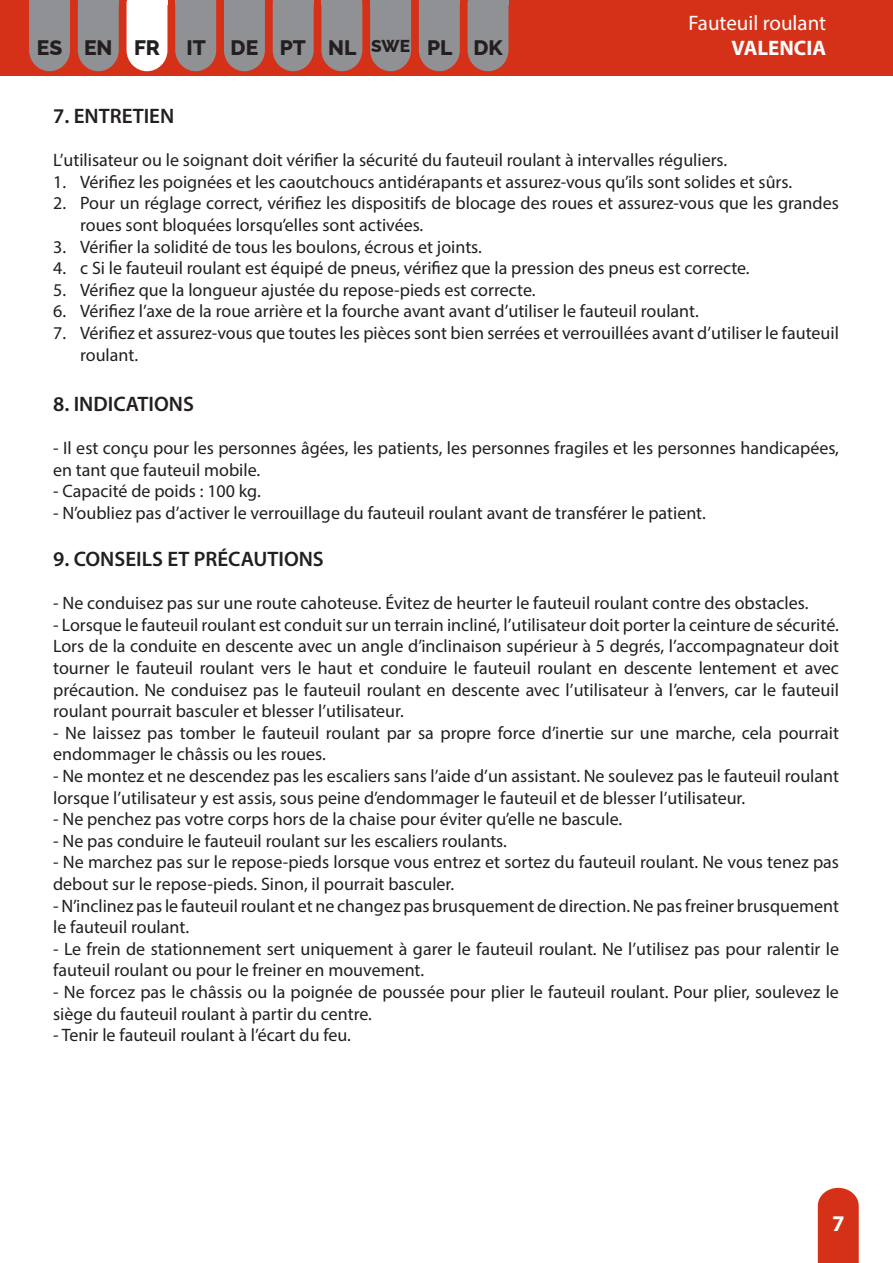
<style>
.page{position:relative;width:893px;height:1263px;background:#fff}
.page>*{position:absolute;margin:0;border:0;box-sizing:border-box;transform-origin:0 0}
.t1{font:700 22.5px "Myriad Pro";color:#fff}
.t2{font:600 21px "Myriad Pro";color:#231f20}
.t3{font:100 21px "Raleway";color:#231f20}
.t4{font:21px "Myriad Pro";color:#fff}
.t5{font:700 21px "Myriad Pro";color:#fff}
.t6{font:18px/21.6px "Myriad Pro";color:#231f20}
.s1{font-size:17.25px}
</style>
<div class="page">
<div style="left:0;top:0;width:893px;height:75px;background:#d53118"></div>
<svg style="left:29px;top:0;width:41px;height:71px;background:#938a8c"></svg>
<svg style="left:127px;top:4px;width:40px;height:67px;background:#fcf2f1"></svg>
<hr style="left:127px;top:0;width:40px;height:4px;background:#fff">
<svg style="left:78px;top:4px;width:41px;height:67px;background:#938a8b"></svg>
<hr style="left:78px;top:0;width:41px;height:4px;background:#8f9194">
<svg style="left:321px;top:4px;width:41px;height:67px;background:#94898a"></svg>
<hr style="left:321px;top:0;width:41px;height:4px;background:#8f9194">
<div style="left:468px;top:4px;width:40px;height:67px;background:#8f9194"></div>
<hr style="left:468px;top:0;width:40px;height:4px;background:#8f9194">
<svg style="left:273px;top:4px;width:41px;height:67px;background:#948a8b"></svg>
<hr style="left:273px;top:0;width:41px;height:4px;background:#8f9194">
<svg style="left:419px;top:4px;width:41px;height:67px;background:#938a8b"></svg>
<hr style="left:419px;top:0;width:41px;height:4px;background:#8f9194">
<svg style="left:224px;top:4px;width:41px;height:67px;background:#938a8b"></svg>
<hr style="left:224px;top:0;width:41px;height:4px;background:#8f9194">
<svg style="left:370px;top:4px;width:41px;height:67px;background:#938a8b"></svg>
<hr style="left:370px;top:0;width:41px;height:4px;background:#8f9194">
<svg style="left:175px;top:4px;width:41px;height:67px;background:#938a8b"></svg>
<hr style="left:175px;top:0;width:41px;height:4px;background:#8f9194">
<svg style="left:818px;top:1188px;width:41px;height:75px;background:#d73c24"></svg>
<p class="t4" style="left:689px;top:10px;width:139px">Fauteuil roulant</p>
<p class="t3" style="left:37px;top:30px;width:125px">ES EN FR</p>
<p class="t3" style="left:186px;top:30px;width:318px">IT DE PT NL <span class="s1">SWE</span> PL DK</p>
<p class="t5" style="left:731px;top:35px;width:96px">VALENCIA</p>
<p class="t2" style="left:53px;top:103px;width:123px">7. ENTRETIEN</p>
<p class="t6" style="left:53px;top:149px;width:676px">L’utilisateur ou le soignant doit vérifier la sécurité du fauteuil roulant à intervalles réguliers.</p>
<p class="t6" style="left:53px;top:171px;width:740px">1. Vérifiez les poignées et les caoutchoucs antidérapants et assurez-vous qu’ils sont solides et sûrs.</p>
<p class="t6" style="left:80px;top:192px;width:760px;text-indent:-27px">2. Pour un réglage correct, vérifiez les dispositifs de blocage des roues et assurez-vous que les grandes roues sont bloquées lorsqu’elles sont activées.</p>
<p class="t6" style="left:53px;top:235px;width:430px">3. Vérifier la solidité de tous les boulons, écrous et joints.</p>
<p class="t6" style="left:53px;top:257px;width:698px">4. c Si le fauteuil roulant est équipé de pneus, vérifiez que la pression des pneus est correcte.</p>
<p class="t6" style="left:53px;top:279px;width:484px">5. Vérifiez que la longueur ajustée du repose-pieds est correcte.</p>
<p class="t6" style="left:53px;top:300px;width:647px">6. Vérifiez l’axe de la roue arrière et la fourche avant avant d’utiliser le fauteuil roulant.</p>
<p class="t6" style="left:80px;top:322px;width:760px;text-indent:-27px">7. Vérifiez et assurez-vous que toutes les pièces sont bien serrées et verrouillées avant d’utiliser le fauteuil roulant.</p>
<p class="t2" style="left:53px;top:391px;width:142px">8. INDICATIONS</p>
<p class="t6" style="left:53px;top:437px;width:787px">- Il est conçu pour les personnes âgées, les patients, les personnes fragiles et les personnes handicapées, en tant que fauteuil mobile.</p>
<p class="t6" style="left:53px;top:480px;width:209px">- Capacité de poids : 100 kg.</p>
<p class="t6" style="left:53px;top:502px;width:654px">- N’oubliez pas d’activer le verrouillage du fauteuil roulant avant de transférer le patient.</p>
<p class="t2" style="left:53px;top:545px;width:272px">9. CONSEILS ET PRÉCAUTIONS</p>
<p class="t6" style="left:53px;top:592px;width:757px">- Ne conduisez pas sur une route cahoteuse. Évitez de heurter le fauteuil roulant contre des obstacles.</p>
<p class="t6" style="left:53px;top:613px;width:787px;text-align:justify">- Lorsque le fauteuil roulant est conduit sur un terrain incliné, l’utilisateur doit porter la ceinture de sécurité.<br>Lors de la conduite en descente avec un angle d’inclinaison supérieur à 5 degrés, l’accompagnateur doit tourner le fauteuil roulant vers le haut et conduire le fauteuil roulant en descente lentement et avec précaution. Ne conduisez pas le fauteuil roulant en descente avec l’utilisateur à l’envers, car le fauteuil roulant pourrait basculer et blesser l’utilisateur.</p>
<p class="t6" style="left:53px;top:721px;width:787px">- Ne laissez pas tomber le fauteuil roulant par sa propre force d’inertie sur une marche, cela pourrait endommager le châssis ou les roues.</p>
<p class="t6" style="left:53px;top:765px;width:787px">- Ne montez et ne descendez pas les escaliers sans l’aide d’un assistant. Ne soulevez pas le fauteuil roulant lorsque l’utilisateur y est assis, sous peine d’endommager le fauteuil et de blesser l’utilisateur.</p>
<p class="t6" style="left:53px;top:808px;width:571px">- Ne penchez pas votre corps hors de la chaise pour éviter qu’elle ne bascule.</p>
<p class="t6" style="left:53px;top:829px;width:455px">- Ne pas conduire le fauteuil roulant sur les escaliers roulants.</p>
<p class="t6" style="left:53px;top:851px;width:787px">- Ne marchez pas sur le repose-pieds lorsque vous entrez et sortez du fauteuil roulant. Ne vous tenez pas debout sur le repose-pieds. Sinon, il pourrait basculer.</p>
<p class="t6" style="left:53px;top:894px;width:787px">- N’inclinez pas le fauteuil roulant et ne changez pas brusquement de direction. Ne pas freiner brusquement le fauteuil roulant.</p>
<p class="t6" style="left:53px;top:937px;width:787px">- Le frein de stationnement sert uniquement à garer le fauteuil roulant. Ne l’utilisez pas pour ralentir le fauteuil roulant ou pour le freiner en mouvement.</p>
<p class="t6" style="left:53px;top:981px;width:787px">- Ne forcez pas le châssis ou la poignée de poussée pour plier le fauteuil roulant. Pour plier, soulevez le siège du fauteuil roulant à partir du centre.</p>
<p class="t6" style="left:53px;top:1024px;width:299px">- Tenir le fauteuil roulant à l’écart du feu.</p>
<p class="t1" style="left:832px;top:1209px;width:14px">7</p>
</div>
